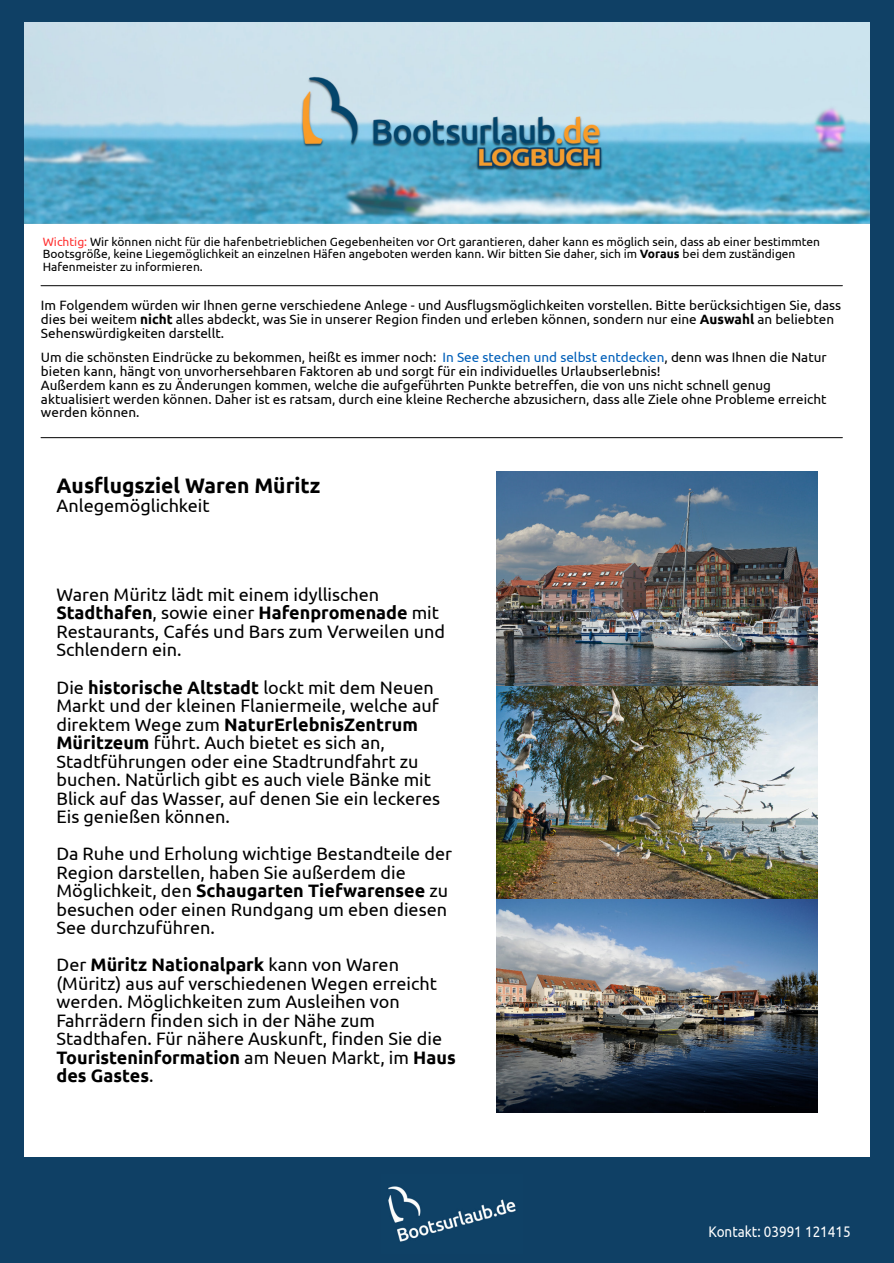
<style>
.page{position:relative;width:894px;height:1263px;background:#fff}
.page>*{position:absolute;margin:0;border:0;box-sizing:border-box;transform-origin:0 0}
.t1{font:700 21px "Ubuntu";color:#000}
.t2{font:18px/18.5px "Ubuntu";color:#000}
.t3{font:15.3px "Ubuntu";color:#fff;scale:.88 1}
.t4{font:13.5px/14px "Ubuntu";color:#000}
.t5{font:12px/12.3px "Ubuntu";color:#000}
.s1{color:#f33}
.s2{font-weight:700}
.s3{color:#005fb9}
</style>
<div class="page">
<div style="left:0;top:1157px;width:893px;height:106px;background:#0f4065"></div>
<img style="left:388px;top:1186px;width:128px;height:56px">
<img style="left:23px;top:21px;width:846px;height:203px">
<div style="left:869px;top:0;width:24px;height:1174px;background:#0f4065"></div>
<div style="left:0;top:0;width:23px;height:1191px;background:#0f4065"></div>
<div style="left:0;top:0;width:893px;height:21px;background:#0f4065"></div>
<hr style="left:41px;top:285px;width:801px;height:1px;background:#000">
<hr style="left:41px;top:437px;width:801px;height:1px;background:#000">
<img style="left:496px;top:472px;width:321px;height:641px">
<p class="t5" style="left:43px;top:236px;width:778px"><span class="s1">Wichtig:</span> Wir können nicht für die hafenbetrieblichen Gegebenheiten vor Ort garantieren, daher kann es möglich sein, dass ab einer bestimmten<br>Bootsgröße, keine Liegemöglichkeit an einzelnen Häfen angeboten werden kann. Wir bitten Sie daher, sich im <span class="s2">Voraus</span> bei dem zuständigen<br>Hafenmeister zu informieren.</p>
<p class="t4" style="left:41px;top:299px;width:801px">Im Folgendem würden wir Ihnen gerne verschiedene Anlege - und Ausflugsmöglichkeiten vorstellen. Bitte berücksichtigen Sie, dass dies bei weitem <span class="s2">nicht</span> alles abdeckt, was Sie in unserer Region finden und erleben können, sondern nur eine <span class="s2">Auswahl</span> an beliebten<br>Sehenswürdigkeiten darstellt.</p>
<p class="t4" style="left:41px;top:351px;width:787px">Um die schönsten Eindrücke zu bekommen, heißt es immer noch: <span class="s3">In See stechen und selbst entdecken</span>, denn was Ihnen die Natur bieten kann, hängt von unvorhersehbaren Faktoren ab und sorgt für ein individuelles Urlaubserlebnis!<br>Außerdem kann es zu Änderungen kommen, welche die aufgeführten Punkte betreffen, die von uns nicht schnell genug aktualisiert werden können. Daher ist es ratsam, durch eine kleine Recherche abzusichern, dass alle Ziele ohne Probleme erreicht werden können.</p>
<p class="t1" style="left:56px;top:477px;width:265px">Ausflugsziel Waren Müritz</p>
<p class="t2" style="left:56px;top:497px;width:155px">Anlegemöglichkeit</p>
<p class="t2" style="left:56px;top:586px;width:390px">Waren Müritz lädt mit einem idyllischen <span class="s2">Stadthafen</span>, sowie einer <span class="s2">Hafenpromenade</span> mit Restaurants, Cafés und Bars zum Verweilen und Schlendern ein.</p>
<p class="t2" style="left:56px;top:679px;width:385px">Die <span class="s2">historische Altstadt</span> lockt mit dem Neuen Markt und der kleinen Flaniermeile, welche auf direktem Wege zum <span class="s2">NaturErlebnisZentrum Müritzeum</span> führt. Auch bietet es sich an, Stadtführungen oder eine Stadtrundfahrt zu buchen. Natürlich gibt es auch viele Bänke mit Blick auf das Wasser, auf denen Sie ein leckeres Eis genießen können.</p>
<p class="t2" style="left:56px;top:845px;width:397px">Da Ruhe und Erholung wichtige Bestandteile der Region darstellen, haben Sie außerdem die Möglichkeit, den <span class="s2">Schaugarten Tiefwarensee</span> zu besuchen oder einen Rundgang um eben diesen See durchzuführen.</p>
<p class="t2" style="left:56px;top:956px;width:400px">Der <span class="s2">Müritz Nationalpark</span> kann von Waren (Müritz) aus auf verschiedenen Wegen erreicht werden. Möglichkeiten zum Ausleihen von Fahrrädern finden sich in der Nähe zum Stadthafen. Für nähere Auskunft, finden Sie die <span class="s2">Touristeninformation</span> am Neuen Markt, im <span class="s2">Haus des Gastes</span>.</p>
<p class="t3" style="left:708px;top:1225px;width:163px">Kontakt: 03991 121415</p>
</div>
